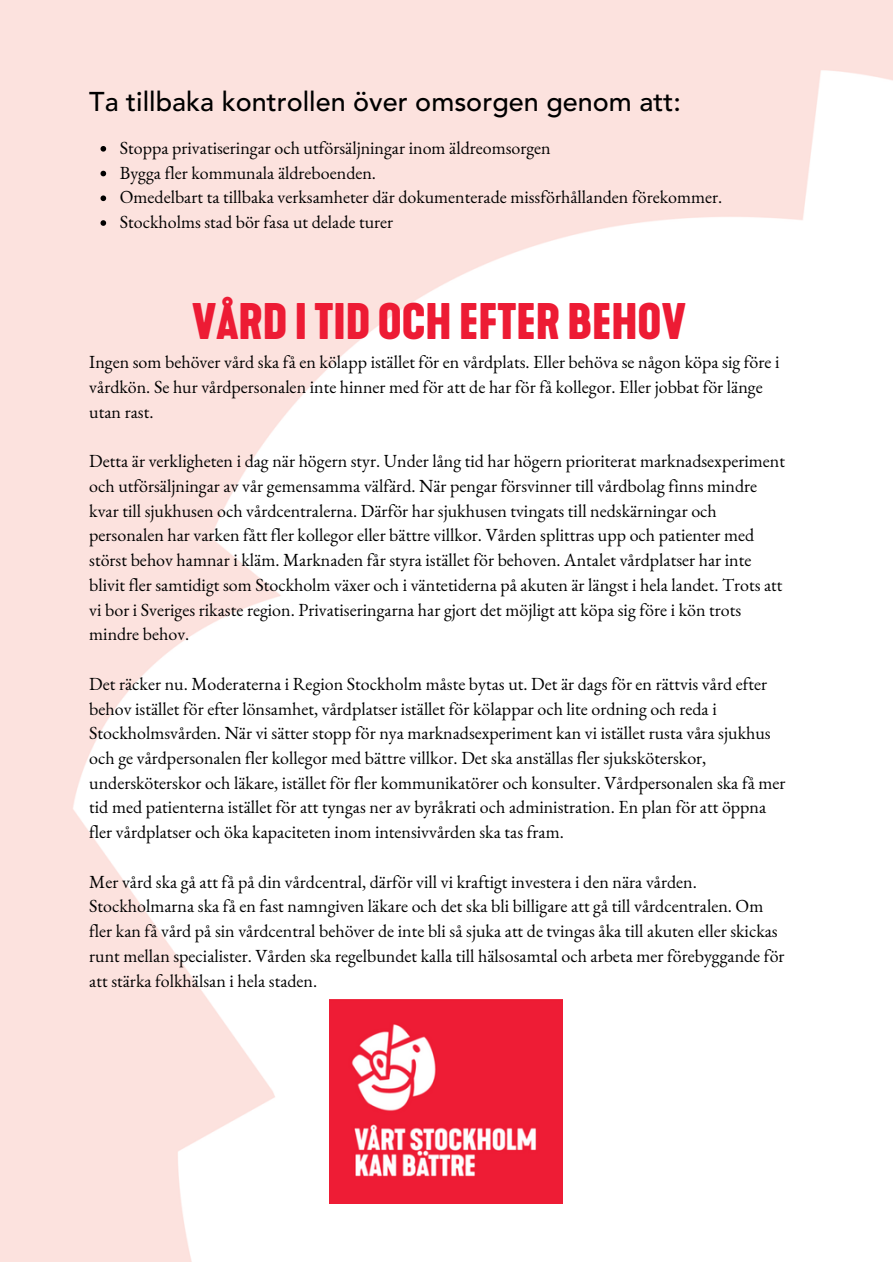
<style>
.page{position:relative;width:893px;height:1264px;background:#fff}
.page>*{position:absolute;margin:0;border:0;box-sizing:border-box;transform-origin:0 0}
.t1{font:700 48px "Kapra Neue Custom";color:#ed1b34}
.t2{font:500 27px "Avenir LT Pro";color:#000}
.t3{font:18px/24.8px "EB Garamond";color:#000}
</style>
<div class="page">
<img style="left:0;top:0;width:892px;height:1261px">
<img style="left:329px;top:999px;width:233px;height:203px">
<svg style="left:100px;top:146px;width:6px;height:6px"></svg>
<svg style="left:100px;top:171px;width:6px;height:5px"></svg>
<svg style="left:100px;top:195px;width:6px;height:6px"></svg>
<svg style="left:100px;top:220px;width:6px;height:6px"></svg>
<h2 class="t2" style="left:89px;top:91px;width:593px">Ta tillbaka kontrollen över omsorgen genom att:</h2>
<p class="t3" style="left:120px;top:135px;width:604px">Stoppa privatiseringar och utförsäljningar inom äldreomsorgen<br>Bygga fler kommunala äldreboenden.<br>Omedelbart ta tillbaka verksamheter där dokumenterade missförhållanden förekommer.<br>Stockholms stad bör fasa ut delade turer</p>
<h1 class="t1" style="left:192px;top:294px;width:495px">VÅRD I TID OCH EFTER BEHOV</h1>
<p class="t3" style="left:89px;top:349px;width:691px">Ingen som behöver vård ska få en kölapp istället för en vårdplats. Eller behöva se någon köpa sig före i vårdkön. Se hur vårdpersonalen inte hinner med för att de har för få kollegor. Eller jobbat för länge utan rast.</p>
<p class="t3" style="left:89px;top:448px;width:697px">Detta är verkligheten i dag när högern styr. Under lång tid har högern prioriterat marknadsexperiment och utförsäljningar av vår gemensamma välfärd. När pengar försvinner till vårdbolag finns mindre kvar till sjukhusen och vårdcentralerna. Därför har sjukhusen tvingats till nedskärningar och personalen har varken fått fler kollegor eller bättre villkor. Vården splittras upp och patienter med störst behov hamnar i kläm. Marknaden får styra istället för behoven. Antalet vårdplatser har inte blivit fler samtidigt som Stockholm växer och i väntetiderna på akuten är längst i hela landet. Trots att vi bor i Sveriges rikaste region. Privatiseringarna har gjort det möjligt att köpa sig före i kön trots mindre behov.</p>
<p class="t3" style="left:89px;top:671px;width:697px">Det räcker nu. Moderaterna i Region Stockholm måste bytas ut. Det är dags för en rättvis vård efter behov istället för efter lönsamhet, vårdplatser istället för kölappar och lite ordning och reda i Stockholmsvården. När vi sätter stopp för nya marknadsexperiment kan vi istället rusta våra sjukhus och ge vårdpersonalen fler kollegor med bättre villkor. Det ska anställas fler sjuksköterskor, undersköterskor och läkare, istället för fler kommunikatörer och konsulter. Vårdpersonalen ska få mer tid med patienterna istället för att tyngas ner av byråkrati och administration. En plan för att öppna fler vårdplatser och öka kapaciteten inom intensivvården ska tas fram.</p>
<p class="t3" style="left:89px;top:868px;width:696px">Mer vård ska gå att få på din vårdcentral, därför vill vi kraftigt investera i den nära vården.<br>Stockholmarna ska få en fast namngiven läkare och det ska bli billigare att gå till vårdcentralen. Om fler kan få vård på sin vårdcentral behöver de inte bli så sjuka att de tvingas åka till akuten eller skickas runt mellan specialister. Vården ska regelbundet kalla till hälsosamtal och arbeta mer förebyggande för att stärka folkhälsan i hela staden.</p>
</div>
